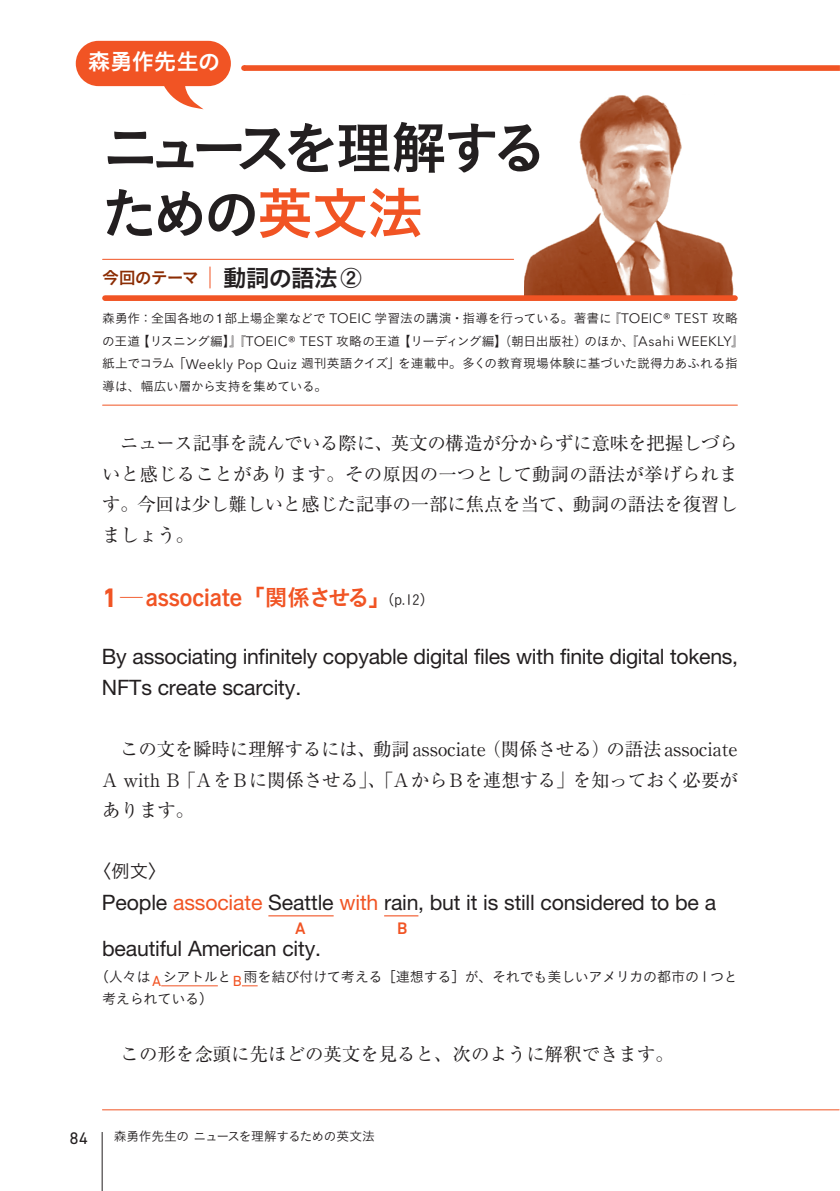
<style>
.page{position:relative;width:840px;height:1191px;background:#fff}
.page>*{position:absolute;margin:0;border:0;box-sizing:border-box;transform-origin:0 0}
.t1{font:56.6px/65.2px "Koburina Go Std N W6";letter-spacing:-.09em;color:#231f20}
.t2{font:22.6px "Koburina Go Std N W6";color:#f15424}
.t3{font:22.6px "Koburina Go Std N W6";letter-spacing:-.03em;color:#fff}
.t4{font:21.2px/31.2px "Helvetica Neue LT Std";letter-spacing:-.01em;color:#231f20}
.t5{font:18.4px/30.4px "Ryumin Pr 6 N";color:#231f20;text-align:justify}
.t6{font:18.4px "Koburina Go Std N W3";color:#231f20}
.t7{font:17px "Koburina Go Std N W6";letter-spacing:-.055em;color:#8b2c03}
.t8{font:17px "DIN Next LT Pro";color:#231f20}
.t9{font:500 17px "DIN Next LT Pro";color:#f15424}
.t10{font:14.2px/22.6px "Koburina Go Std N W3";letter-spacing:-.025em;color:#231f20}
.t11{font:12.8px/22.6px "Koburina Go Std W3";letter-spacing:-.01em;color:#231f20}
.t12{font:12.8px "Koburina Go Std N W3";letter-spacing:-.03em;color:#231f20}
.s1{color:#f15424}
.s2{font-size:24px;color:#231f20}
.s3{font-size:21.2px;color:#231f20}
.s4{font-family:"Gothic BBB Pr 6 N";font-weight:500}
.s5{font-family:"Avenir Next LT Pro";font-size:13.6px}
.s6{font-family:"DIN Next LT Pro";font-weight:700;font-size:27.2px}
.s7{font-family:"Koburina Go Std N W3";font-size:14.2px;color:#231f20}
.s8{font-family:"DIN Next LT Pro";font-size:15px;color:#f15424}
</style>
<div class="page">
<hr style="left:102px;top:1109px;width:736px;height:1px;background:#f15424">
<hr style="left:102px;top:1132px;width:1px;height:59px;background:#231f20">
<svg style="left:76px;top:41px;width:763px;height:68px"></svg>
<hr style="left:268px;top:915px;width:65px;height:1px;background:#f15424">
<hr style="left:384px;top:915px;width:34px;height:1px;background:#f15424">
<hr style="left:161px;top:985px;width:57px;height:1px;background:#f15424">
<svg style="left:242px;top:985px;width:15px;height:1px"></svg>
<img style="left:524px;top:93px;width:215px;height:205px">
<div style="left:105px;top:295px;width:629px;height:6px;background:#f15424"></div>
<hr style="left:102px;top:259px;width:411px;height:1px;background:#f15424">
<hr style="left:102px;top:405px;width:635px;height:1px;background:#f15424">
<svg style="left:209px;top:267px;width:1px;height:21px"></svg>
<p class="t3" style="left:88px;top:45px;width:134px">森勇作先生の</p>
<h1 class="t1" style="left:102px;top:117px;width:447px">ニュースを理解するための<span class="s1">英文法</span></h1>
<p class="t7" style="left:102px;top:264px;width:261px">今回のテーマ <span class="s2">動詞の語法</span> <span class="s3">②</span></p>
<p class="t11" style="left:102px;top:307px;width:643px">森勇作<span class="s4">：</span>全国各地の<span class="s4">１</span>部上場企業などで <span class="s5">TOEIC</span> 学習法の講演<span class="s4">・</span>指導を行っている<span class="s4">。</span>著書に<span class="s4">『</span><span class="s5">TOEIC® TEST</span> 攻略の王道<span class="s4">【</span>リスニング編<span class="s4">】』『</span><span class="s5">TOEIC® TEST</span> 攻略の王道<span class="s4">【</span>リーディング編<span class="s4">】（</span>朝日出版社<span class="s4">）</span>のほか<span class="s4">、『</span><span class="s5">Asahi WEEKLY</span><span class="s4">』</span>紙上でコラム<span class="s4">「</span><span class="s5">Weekly Pop Quiz</span> 週刊英語クイズ<span class="s4">」</span>を連載中<span class="s4">。</span>多くの教育現場体験に基づいた説得力あふれる指導は<span class="s4">、</span>幅広い層から支持を集めている<span class="s4">。</span></p>
<p class="t5" style="left:102px;top:427px;width:636px">　ニュース記事を読んでいる際に、英文の構造が分からずに意味を把握しづらいと感じることがあります。その原因の一つとして動詞の語法が挙げられます。今回は少し難しいと感じた記事の一部に焦点を当て、動詞の語法を復習しましょう。</p>
<p class="t2" style="left:102px;top:580px;width:333px"><span class="s6">1</span>─associate「関係させる」<span class="s7">（p.12）</span></p>
<p class="t4" style="left:102px;top:641px;width:637px">By associating infinitely copyable digital files with finite digital tokens,<br>NFTs create scarcity.</p>
<p class="t5" style="left:102px;top:733px;width:636px">　この文を瞬時に理解するには、動詞associate（関係させる）の語法associate A with B「AをBに関係させる」、「AからBを連想する」を知っておく必要があります。</p>
<p class="t6" style="left:93px;top:857px;width:75px">〈例文〉</p>
<p class="t4" style="left:102px;top:886px;width:615px">People <span class="s1">associate</span> Seattle <span class="s1">with</span> rain, but it is still considered to be a</p>
<p class="t9" style="left:295px;top:918px;width:12px">A</p>
<p class="t9" style="left:397px;top:918px;width:12px">B</p>
<p class="t4" style="left:102px;top:932px;width:220px">beautiful American city.</p>
<p class="t10" style="left:102px;top:964px;width:637px;text-indent:-7px">（人々は<span class="s8">A</span>シアトルと<span class="s8">B</span>雨を結び付けて考える［連想する］が、それでも美しいアメリカの都市の 1 つと考えられている）</p>
<p class="t5" style="left:102px;top:1038px;width:573px">　この形を念頭に先ほどの英文を見ると、次のように解釈できます。</p>
<p class="t8" style="left:69px;top:1128px;width:20px">84</p>
<p class="t12" style="left:114px;top:1126px;width:263px">森勇作先生の ニュースを理解するための英文法</p>
</div>
